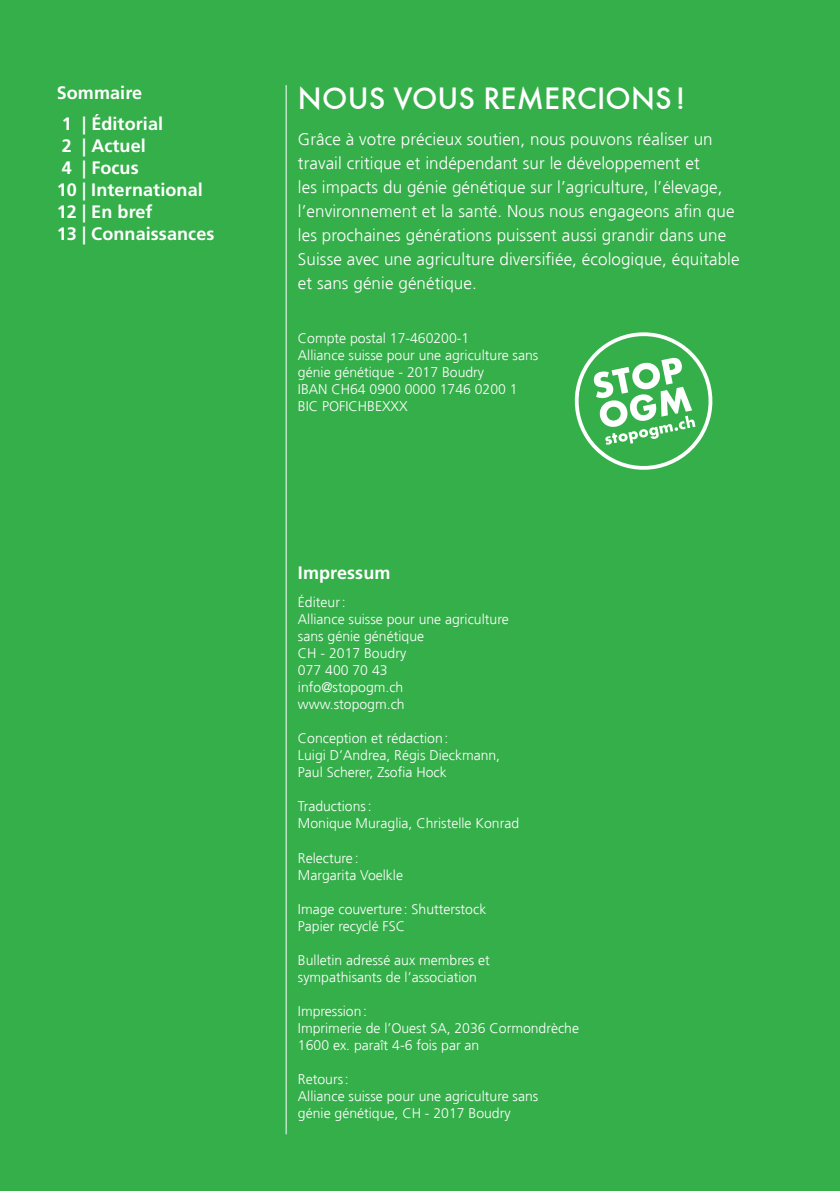
<style>
.page{position:relative;width:840px;height:1191px;background:#fff}
.page>*{position:absolute;margin:0;border:0;box-sizing:border-box;transform-origin:0 0}
.t1{font:32px "Futura T Medium";letter-spacing:.005em;color:#fff}
.t2{font:700 18px/22px "Frutiger LT Std";letter-spacing:.005em;color:#fff}
.t3{font:300 17px/24px "Frutiger";letter-spacing:.005em;color:#fff}
.t4{font:300 14px/17px "Frutiger";color:#fff}
</style>
<div class="page">
<div style="left:0;top:0;width:839px;height:1191px;background:#35af4a"></div>
<svg style="left:574px;top:332px;width:139px;height:138px"></svg>
<hr style="left:285px;top:85px;width:1px;height:1049px;background:#fff">
<p class="t2" style="left:57px;top:81px;width:87px">Sommaire</p>
<p class="t1" style="left:298px;top:79px;width:388px">NOUS VOUS REMERCIONS !</p>
<p class="t2" style="left:57px;top:113px;width:159px">1 | Éditorial<br>2 | Actuel<br>4 | Focus<br>10 | International<br>12 | En bref<br>13 | Connaissances</p>
<p class="t3" style="left:298px;top:127px;width:443px">Grâce à votre précieux soutien, nous pouvons réaliser un travail critique et indépendant sur le développement et<br>les impacts du génie génétique sur l’agriculture, l’élevage, l’environnement et la santé. Nous nous engageons afin que les prochaines générations puissent aussi grandir dans une Suisse avec une agriculture diversifiée, écologique, équitable et sans génie génétique.</p>
<p class="t4" style="left:298px;top:330px;width:242px">Compte postal 17-460200-1<br>Alliance suisse pour une agriculture sans génie génétique - 2017 Boudry<br>IBAN CH64 0900 0000 1746 0200 1<br>BIC POFICHBEXXX</p>
<p class="t2" style="left:298px;top:562px;width:94px">Impressum</p>
<p class="t4" style="left:298px;top:594px;width:212px">Éditeur:<br>Alliance suisse pour une agriculture sans génie génétique<br>CH - 2017 Boudry<br>077 400 70 43<br>info@stopogm.ch www.stopogm.ch</p>
<p class="t4" style="left:298px;top:730px;width:204px">Conception et rédaction:<br>Luigi D’Andrea, Régis Dieckmann,<br>Paul Scherer, Zsofia Hock</p>
<p class="t4" style="left:298px;top:798px;width:222px">Traductions:<br>Monique Muraglia, Christelle Konrad</p>
<p class="t4" style="left:298px;top:849px;width:106px">Relecture :<br>Margarita Voelkle</p>
<p class="t4" style="left:298px;top:900px;width:190px">Image couverture : Shutterstock<br>Papier recyclé FSC</p>
<p class="t4" style="left:298px;top:951px;width:193px">Bulletin adressé aux membres et sympathisants de l’association</p>
<p class="t4" style="left:298px;top:1002px;width:282px">Impression:<br>Imprimerie de l’Ouest SA, 2036 Cormondrèche<br>1600 ex. paraît 4-6 fois par an</p>
<p class="t4" style="left:298px;top:1070px;width:242px">Retours:<br>Alliance suisse pour une agriculture sans génie génétique, CH - 2017 Boudry</p>
</div>
